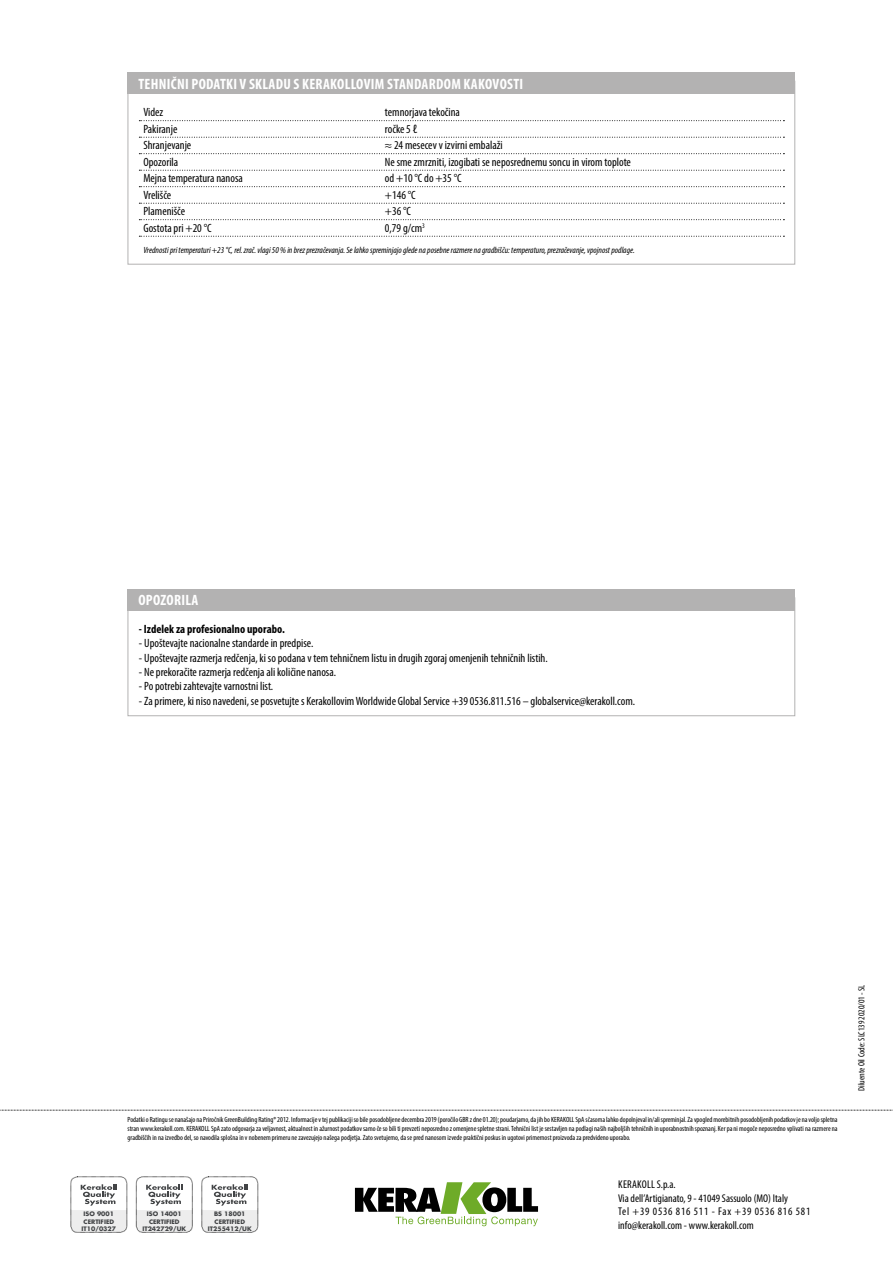
<style>
.page{position:relative;width:893px;height:1263px;background:#fff}
.page>*{position:absolute;margin:0;border:0;box-sizing:border-box;transform-origin:0 0}
.t1{font:700 condensed 15px "Myriad Pro";letter-spacing:.02em;color:#fff}
.t2{font:condensed 12px "Myriad Pro";color:#000}
.t3{font:700 condensed 12px "Myriad Pro";color:#000}
.t4{font:condensed 11.25px/13.5px "Myriad Pro";color:#000}
.t5{font:italic condensed 9px "Myriad Pro";color:#000}
.t6{font:condensed 9px "Myriad Pro";color:#000}
.t7{font:condensed 7.5px/9px "Myriad Pro";color:#000;text-align:justify}
.t8{font:700 6px/7.2px "Futura Std";color:#424446;text-align:center}
</style>
<div class="page">
<svg style="left:0;top:1110px;width:893px;height:1px"></svg>
<div style="left:71px;top:1176px;width:56px;height:56px;border:1px dashed #000;border-radius:7px"></div>
<svg style="left:71px;top:1184px;width:56px;height:48px"></svg>
<div style="left:136px;top:1176px;width:56px;height:56px;border:1px dashed #000;border-radius:7px"></div>
<svg style="left:136px;top:1184px;width:56px;height:48px"></svg>
<div style="left:202px;top:1176px;width:56px;height:56px;border:1px dashed #000;border-radius:7px"></div>
<svg style="left:202px;top:1184px;width:56px;height:48px"></svg>
<svg style="left:355px;top:1182px;width:183px;height:44px"></svg>
<svg style="left:139px;top:120px;width:645px;height:1px"></svg>
<svg style="left:139px;top:137px;width:645px;height:1px"></svg>
<svg style="left:139px;top:153px;width:645px;height:1px"></svg>
<svg style="left:139px;top:170px;width:645px;height:1px"></svg>
<svg style="left:139px;top:186px;width:645px;height:1px"></svg>
<svg style="left:139px;top:203px;width:645px;height:1px"></svg>
<svg style="left:139px;top:219px;width:645px;height:1px"></svg>
<svg style="left:139px;top:236px;width:645px;height:1px"></svg>
<div style="left:128px;top:72px;width:667px;height:22px;background:#b3b2b2"></div>
<div style="left:128px;top:597px;width:667px;height:119px;border:1px solid #b3b2b2"></div>
<div style="left:128px;top:589px;width:667px;height:21px;background:#b3b2b2"></div>
<h1 class="t1" style="left:138px;top:74px;width:386px">TEHNIČNI PODATKI V SKLADU S KERAKOLLOVIM STANDARDOM KAKOVOSTI</h1>
<h2 class="t2" style="left:143px;top:105px;width:21px">Videz</h2>
<h2 class="t2" style="left:385px;top:105px;width:77px">temnorjava tekočina</h2>
<h2 class="t2" style="left:143px;top:121px;width:36px">Pakiranje</h2>
<h2 class="t2" style="left:385px;top:121px;width:34px">ročke 5 ℓ</h2>
<h2 class="t2" style="left:143px;top:138px;width:49px">Shranjevanje</h2>
<h2 class="t2" style="left:385px;top:138px;width:119px">≈ 24 mesecev v izvirni embalaži</h2>
<h2 class="t2" style="left:143px;top:154px;width:36px">Opozorila</h2>
<h2 class="t2" style="left:385px;top:154px;width:248px">Ne sme zmrzniti, izogibati se neposrednemu soncu in virom toplote</h2>
<h2 class="t2" style="left:143px;top:171px;width:101px">Mejna temperatura nanosa</h2>
<h2 class="t2" style="left:385px;top:171px;width:78px">od +10 °C do +35 °C</h2>
<h2 class="t2" style="left:143px;top:187px;width:29px">Vrelišče</h2>
<h2 class="t2" style="left:385px;top:187px;width:32px">+146 °C</h2>
<h2 class="t2" style="left:143px;top:204px;width:43px">Plamenišče</h2>
<h2 class="t2" style="left:385px;top:204px;width:28px">+36 °C</h2>
<h2 class="t2" style="left:143px;top:220px;width:70px">Gostota pri +20 °C</h2>
<h2 class="t2" style="left:385px;top:220px;width:41px">0,79 g/cm<sup>3</sup></h2>
<p class="t5" style="left:143px;top:245px;width:493px">Vrednosti pri temperaturi +23 °C, rel. zrač. vlagi 50 % in brez prezračevanja. Se lahko spreminjajo glede na posebne razmere na gradbišču: temperaturo, prezračevanje, vpojnost podlage.</p>
<h1 class="t1" style="left:138px;top:591px;width:62px">OPOZORILA</h1>
<h2 class="t3" style="left:139px;top:621px;width:147px">- Izdelek za profesionalno uporabo.</h2>
<h2 class="t2" style="left:139px;top:636px;width:176px">- Upoštevajte nacionalne standarde in predpise.</h2>
<h2 class="t2" style="left:139px;top:650px;width:410px">- Upoštevajte razmerja redčenja, ki so podana v tem tehničnem listu in drugih zgoraj omenjenih tehničnih listih.</h2>
<h2 class="t2" style="left:139px;top:665px;width:199px">- Ne prekoračite razmerja redčenja ali količine nanosa.</h2>
<h2 class="t2" style="left:139px;top:679px;width:136px">- Po potrebi zahtevajte varnostni list.</h2>
<h2 class="t2" style="left:139px;top:693px;width:498px">- Za primere, ki niso navedeni, se posvetujte s Kerakollovim Worldwide Global Service +39 0536.811.516 – globalservice@kerakoll.com.</h2>
<p class="t7" style="left:128px;top:1115px;width:712px">Podatki o Ratingu se nanašajo na Priročnik GreenBuilding Rating® 2012. Informacije v tej publikaciji so bile posodobljene decembra 2019 (poročilo GBR z dne 01.20); poudarjamo, da jih bo KERAKOLL SpA sčasoma lahko dopolnjeval in/ali spreminjal. Za vpogled morebitnih posodobljenih podatkov je na voljo spletna stran www.kerakoll.com. KERAKOLL SpA zato odgovarja za veljavnost, aktualnost in ažurnost podatkov samo če so bili ti prevzeti neposredno z omenjene spletne strani. Tehnični list je sestavljen na podlagi naših najboljših tehničnih in uporabnostnih spoznanj. Ker pa ni mogoče neposredno vplivati na razmere na gradbiščih in na izvedbo del, so navodila splošna in v nobenem primeru ne zavezujejo našega podjetja. Zato svetujemo, da se pred nanosom izvede praktični poskus in ugotovi primernost proizvoda za predvideno uporabo.</p>
<p class="t8" style="left:82px;top:1210px;width:36px">ISO 9001<br>CERTIFIED<br>IT10/0327</p>
<p class="t8" style="left:142px;top:1210px;width:45px">ISO 14001<br>CERTIFIED<br>IT242729/UK</p>
<p class="t8" style="left:208px;top:1210px;width:45px">BS 18001<br>CERTIFIED<br>IT255412/UK</p>
<h3 class="t4" style="left:618px;top:1178px;width:194px">KERAKOLL S.p.a.<br>Via dell’Artigianato, 9 - 41049 Sassuolo (MO) Italy<br>Tel +39 0536 816 511 - Fax +39 0536 816 581 info@kerakoll.com - www.kerakoll.com</h3>
<p class="t6" style="left:856px;top:1091px;width:108px;rotate:-90deg">Diluente Oil Code: SLC139 2020/01 - SL</p>
</div>
